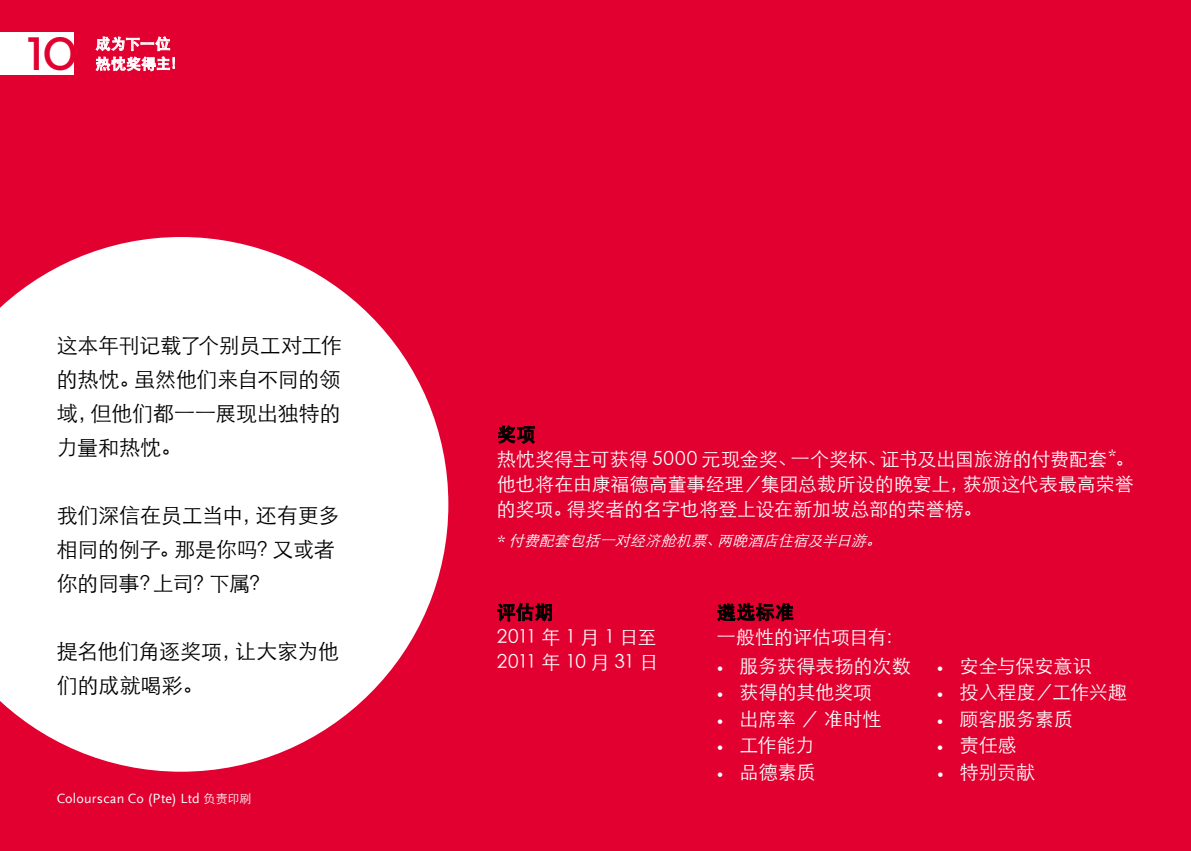
<style>
.page{position:relative;width:1191px;height:851px;background:#fff}
.page>*{position:absolute;margin:0;border:0;box-sizing:border-box;transform-origin:0 0}
.t1{font:600 48px "Neutraface Text";color:#e20030}
.t2{font:21px/34px "ST Xihei";letter-spacing:-.01em;color:#000}
.t3{font:19px/25px "ST Xihei";letter-spacing:-.005em;color:#fff;text-align:justify}
.t4{font:19px/25px "ST Xihei";letter-spacing:-.04em;color:#fff}
.t5{font:19px "ST Heiti";letter-spacing:.02em;color:#000}
.t6{font:italic 15px "ST Xihei";color:#fff}
.t7{font:15px/20px "ST Heiti";letter-spacing:.01em;color:#fff}
.t8{font:14px "Scala Sans Offc Pro";letter-spacing:.015em;color:#fff}
.s1{font-family:"ST Xihei";font-size:12px}
.s2{font-family:"Scala Sans Offc Pro";font-size:16px}
.s3{font-family:"Scala Sans Offc Pro"}
</style>
<div class="page">
<div style="left:0;top:0;width:1191px;height:850px;background:#e20030"></div>
<svg style="left:0;top:237px;width:448px;height:534px;fill:#fff"></svg>
<svg style="left:497px;top:602px;width:55px;height:19px"></svg>
<svg style="left:717px;top:602px;width:76px;height:19px"></svg>
<svg style="left:498px;top:425px;width:37px;height:19px"></svg>
<div style="left:0;top:33px;width:74px;height:42px;background:#fff"></div>
<svg style="left:95px;top:36px;width:80px;height:36px"></svg>
<h1 class="t1" style="left:27px;top:24px;width:53px">10</h1>
<p class="t7" style="left:96px;top:34px;width:91px">成为下一位热忱奖得主！</p>
<p class="t2" style="left:57px;top:328px;width:287px;text-align:justify">这本年刊记载了个别员工对工作的热忱。虽然他们来自不同的领域，但他们都一一展现出独特的力量和热忱。</p>
<p class="t2" style="left:57px;top:498px;width:284px">我们深信在员工当中，还有更多相同的例子。那是你吗？又或者你的同事？上司？下属？</p>
<p class="t2" style="left:57px;top:634px;width:284px">提名他们角逐奖项，让大家为他们的成就喝彩。</p>
<p class="t8" style="left:57px;top:790px;width:196px">Colourscan Co (Pte) Ltd <span class="s1">负责印刷</span></p>
<p class="t5" style="left:497px;top:425px;width:40px">奖项</p>
<p class="t3" style="left:497px;top:447px;width:639px">热忱奖得主可获得 5000 元现金奖、一个奖杯、证书及出国旅游的付费配套<sup>*</sup>。他也将在由康福德高董事经理／集团总裁所设的晚宴上，获颁这代表最高荣誉的奖项。得奖者的名字也将登上设在新加坡总部的荣誉榜。</p>
<p class="t6" style="left:497px;top:533px;width:389px"><span class="s2">*</span> 付费配套包括一对经济舱机票、两晚酒店住宿及半日游。</p>
<p class="t5" style="left:497px;top:602px;width:58px">评估期</p>
<p class="t4" style="left:497px;top:624px;width:163px">2011 年 1 月 1 日至<br>2011 年 10 月 31 日</p>
<p class="t5" style="left:717px;top:602px;width:79px">遴选标准</p>
<p class="t3" style="left:717px;top:624px;width:188px">一般性的评估项目有：</p>
<p class="t3" style="left:717px;top:653px;width:195px"><span class="s3">•</span> 服务获得表扬的次数</p>
<p class="t3" style="left:937px;top:653px;width:156px"><span class="s3">•</span> 安全与保安意识</p>
<p class="t3" style="left:717px;top:679px;width:157px"><span class="s3">•</span> 获得的其他奖项</p>
<p class="t3" style="left:937px;top:679px;width:191px"><span class="s3">•</span> 投入程度／工作兴趣</p>
<p class="t3" style="left:717px;top:706px;width:166px"><span class="s3">•</span> 出席率 ／ 准时性</p>
<p class="t3" style="left:937px;top:706px;width:137px"><span class="s3">•</span> 顾客服务素质</p>
<p class="t3" style="left:717px;top:732px;width:99px"><span class="s3">•</span> 工作能力</p>
<p class="t3" style="left:937px;top:732px;width:81px"><span class="s3">•</span> 责任感</p>
<p class="t3" style="left:717px;top:759px;width:100px"><span class="s3">•</span> 品德素质</p>
<p class="t3" style="left:937px;top:759px;width:100px"><span class="s3">•</span> 特别贡献</p>
</div>
